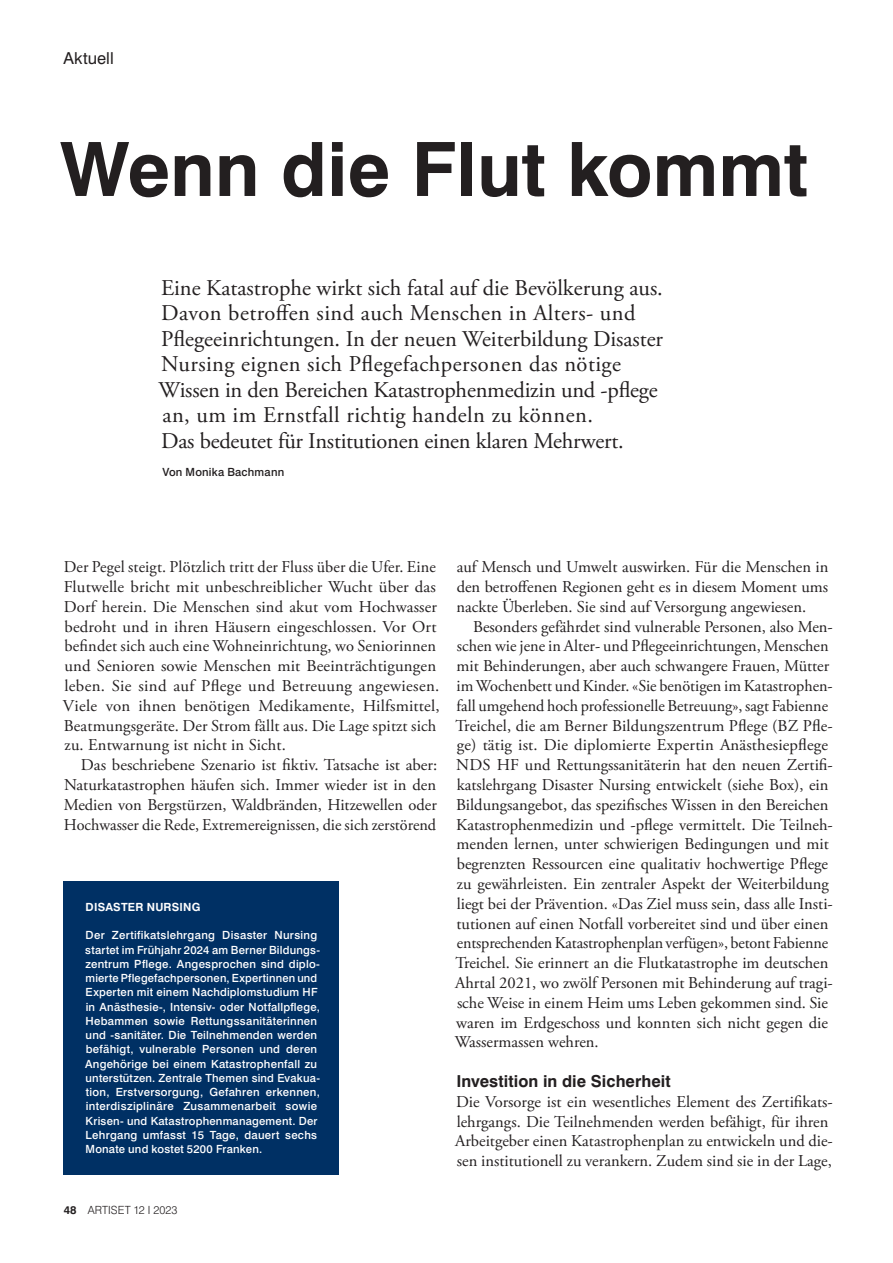
<style>
.page{position:relative;width:893px;height:1263px;background:#fff}
.page>*{position:absolute;margin:0;border:0;box-sizing:border-box;transform-origin:0 0}
.t1{font:700 75px "Swiss 721 BT";color:#231f20}
.t2{font:22.5px/25.5px "Adobe Garamond Pro";color:#231f20}
.t3{font:16.5px/19.8px "Adobe Garamond Pro";color:#231f20}
.t4{font:700 16.5px "Swiss 721 BT";letter-spacing:.005em;color:#231f20}
.t5{font:16.5px "Swiss 721 BT";color:#231f20}
.t6{font:500 11.25px/14.2px "Swiss 721 BT";letter-spacing:.02em;color:#fff}
.t7{font:500 11.25px "Swiss 721 BT";letter-spacing:.015em;color:#231f20}
.t8{font:300 11.25px "Swiss 721 BT";color:#231f20}
.t9{font:700 11.25px "Swiss 721 BT";letter-spacing:.02em;color:#fff}
.s1{font-weight:700}
</style>
<div class="page">
<div style="left:63px;top:881px;width:276px;height:293px;background:#003064"></div>
<p class="t5" style="left:63px;top:48px;width:52px">Aktuell</p>
<h1 class="t1" style="left:60px;top:124px;width:750px">Wenn die Flut kommt</h1>
<p class="t2" style="left:159px;top:276px;width:506px">Eine Katastrophe wirkt sich fatal auf die Bevölkerung aus.<br>Davon betroffen sind auch Menschen in Alters- und Pflegeeinrichtungen. In der neuen Weiterbildung Disaster Nursing eignen sich Pflegefachpersonen das nötige Wissen in den Bereichen Katastrophenmedizin und -pflege an, um im Ernstfall richtig handeln zu können.<br>Das bedeutet für Institutionen einen klaren Mehrwert.</p>
<p class="t7" style="left:162px;top:465px;width:123px">Von Monika Bachmann</p>
<p class="t3" style="left:63px;top:558px;width:378px">Der Pegel steigt. Plötzlich tritt der Fluss über die Ufer. Eine Flutwelle bricht mit unbeschreiblicher Wucht über das Dorf herein. Die Menschen sind akut vom Hochwasser bedroht und in ihren Häusern eingeschlossen. Vor Ort befindet sich auch eine Wohneinrichtung, wo Seniorinnen und Senioren sowie Menschen mit Beeinträchtigungen leben. Sie sind auf Pflege und Betreuung angewiesen.<br>Viele von ihnen benötigen Medikamente, Hilfsmittel, Beatmungsgeräte. Der Strom fällt aus. Die Lage spitzt sich zu. Entwarnung ist nicht in Sicht.</p>
<p class="t3" style="left:64px;top:756px;width:375px;text-align:justify;text-indent:17px">Das beschriebene Szenario ist fiktiv. Tatsache ist aber:<br>Naturkatastrophen häufen sich. Immer wieder ist in den Medien von Bergstürzen, Waldbränden, Hitzewellen oder Hochwasser die Rede, Extremereignissen, die sich zerstörend</p>
<p class="t9" style="left:86px;top:900px;width:116px">DISASTER NURSING</p>
<p class="t6" style="left:85px;top:928px;width:236px">Der Zertifikatslehrgang Disaster Nursing startet im Frühjahr 2024 am Berner Bildungs&shy;zentrum Pflege. Angesprochen sind diplo&shy;mierte Pflegefachpersonen, Expertinnen und Experten mit einem Nachdiplomstudium HF in Anästhesie-, Intensiv- oder Notfallpflege, Hebammen sowie Rettungssanitäterinnen und -sanitäter. Die Teilnehmenden werden befähigt, vulnerable Personen und deren Angehörige bei einem Katastrophenfall zu unterstützen. Zentrale Themen sind Evakua&shy;tion, Erstversorgung, Gefahren erkennen, interdisziplinäre Zusammenarbeit sowie Krisen- und Katastrophenmanagement. Der Lehrgang umfasst 15 Tage, dauert sechs Monate und kostet 5200 Franken.</p>
<p class="t8" style="left:64px;top:1203px;width:115px"><span class="s1">48</span> ARTISET 12 I 2023</p>
<p class="t3" style="left:456px;top:558px;width:373px;text-align:justify">auf Mensch und Umwelt auswirken. Für die Menschen in den betroffenen Regionen geht es in diesem Moment ums nackte Überleben. Sie sind auf Versorgung angewiesen.</p>
<p class="t3" style="left:455px;top:617px;width:379px;text-indent:18px">Besonders gefährdet sind vulnerable Personen, also Men&shy;schen wie jene in Alter- und Pflegeeinrichtungen, Menschen mit Behinderungen, aber auch schwangere Frauen, Mütter im Wochenbett und Kinder. «Sie benötigen im Katastrophen&shy;fall umgehend hoch professionelle Betreuung», sagt Fabienne Treichel, die am Berner Bildungszentrum Pflege (BZ Pfle&shy;ge) tätig ist. Die diplomierte Expertin Anästhesiepflege NDS HF und Rettungssanitäterin hat den neuen Zertifi&shy;katslehrgang Disaster Nursing entwickelt (siehe Box), ein Bildungsangebot, das spezifisches Wissen in den Bereichen Katastrophenmedizin und -pflege vermittelt. Die Teilneh&shy;menden lernen, unter schwierigen Bedingungen und mit begrenzten Ressourcen eine qualitativ hochwertige Pflege zu gewährleisten. Ein zentraler Aspekt der Weiterbildung liegt bei der Prävention. «Das Ziel muss sein, dass alle Insti&shy;tutionen auf einen Notfall vorbereitet sind und über einen entsprechenden Katastrophenplan verfügen», betont Fabienne Treichel. Sie erinnert an die Flutkatastrophe im deutschen Ahrtal 2021, wo zwölf Personen mit Behinderung auf tragi&shy;sche Weise in einem Heim ums Leben gekommen sind. Sie waren im Erdgeschoss und konnten sich nicht gegen die Wassermassen wehren.</p>
<p class="t4" style="left:456px;top:1071px;width:216px">Investition in die Sicherheit</p>
<p class="t3" style="left:455px;top:1092px;width:379px">Die Vorsorge ist ein wesentliches Element des Zertifikats&shy;lehrgangs. Die Teilnehmenden werden befähigt, für ihren Arbeitgeber einen Katastrophenplan zu entwickeln und die&shy;sen institutionell zu verankern. Zudem sind sie in der Lage,</p>
</div>
